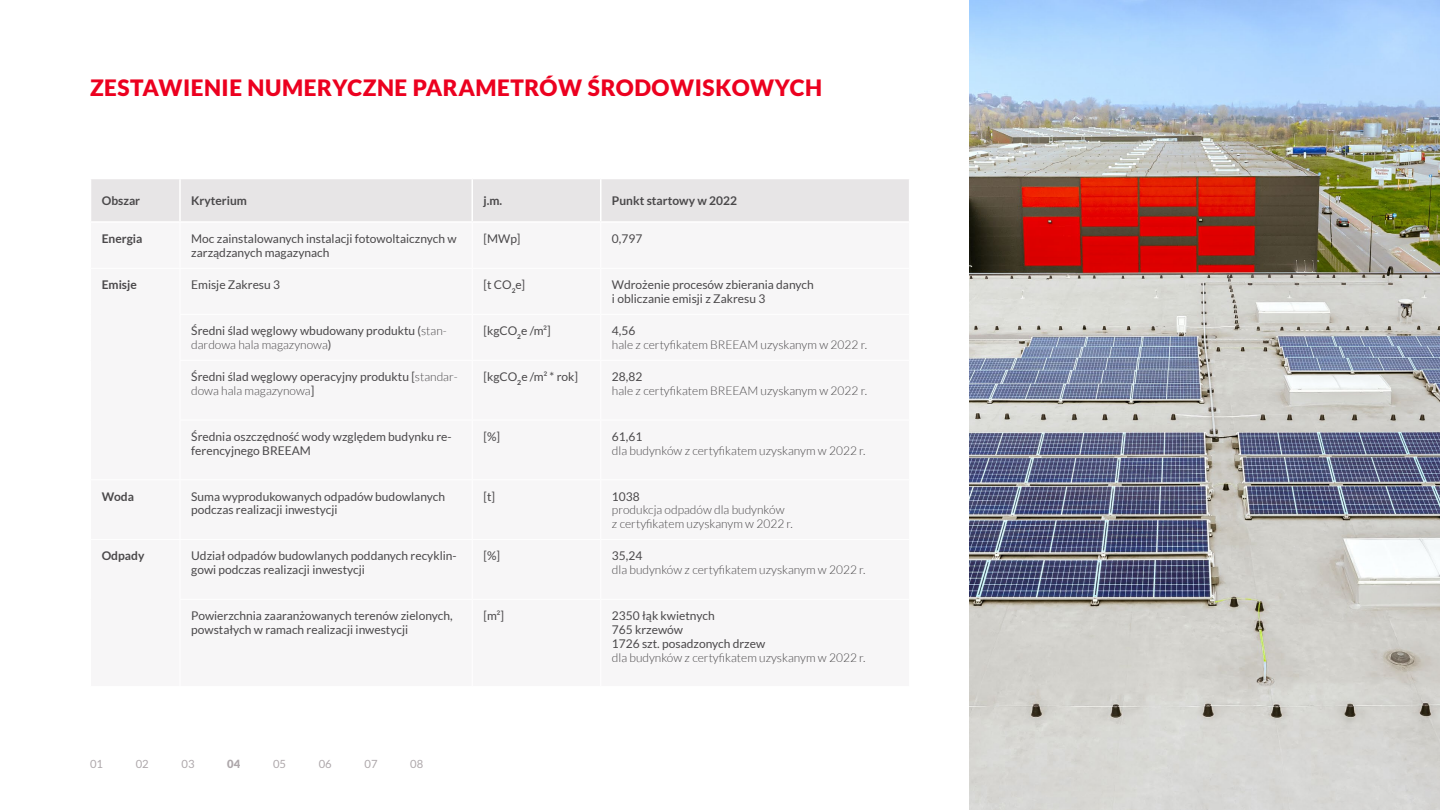
<style>
.page{position:relative;width:1440px;height:810px;background:#fff}
.page>*{position:absolute;margin:0;border:0;box-sizing:border-box;transform-origin:0 0}
.t1{font:900 22.5px "Lato";letter-spacing:.025em;color:#ec001f}
.t2{font:12px/13.8px "Lato";color:#4a484a}
.t3{font:300 12px/13.8px "Lato";color:#4a484a}
.t4{font:700 12px "Lato";color:#4a484a}
.t5{font:11.25px "Lato";color:#aea8ab}
.t6{font:900 11.25px "Lato";color:#aea8ab}
.s1{font-weight:300}
</style>
<div class="page">
<div style="left:91px;top:179px;width:818px;height:42px;background:#e7e5e6"></div>
<hr style="left:179px;top:179px;width:2px;height:42px;background:#fff">
<hr style="left:472px;top:179px;width:1px;height:42px;background:#fff">
<hr style="left:600px;top:179px;width:2px;height:42px;background:#fff">
<img style="left:970px;top:0;width:470px;height:810px">
<h1 class="t1" style="left:90px;top:75px;width:734px">ZESTAWIENIE NUMERYCZNE PARAMETRÓW ŚRODOWISKOWYCH</h1>
<p class="t4" style="left:102px;top:194px;width:40px">Obszar</p>
<p class="t4" style="left:191px;top:194px;width:57px">Kryterium</p>
<p class="t4" style="left:483px;top:194px;width:20px">j.m.</p>
<p class="t4" style="left:612px;top:194px;width:127px">Punkt startowy w 2022</p>
<p class="t4" style="left:102px;top:232px;width:42px">Energia</p>
<p class="t2" style="left:191px;top:232px;width:267px">Moc zainstalowanych instalacji fotowoltaicznych w zarządzanych magazynach</p>
<p class="t2" style="left:483px;top:232px;width:38px">[MWp]</p>
<p class="t2" style="left:612px;top:232px;width:32px">0,797</p>
<p class="t4" style="left:102px;top:278px;width:37px">Emisje</p>
<p class="t2" style="left:191px;top:278px;width:90px">Emisje Zakresu 3</p>
<p class="t2" style="left:483px;top:278px;width:43px">[t CO<sub>2</sub>e]</p>
<p class="t2" style="left:612px;top:278px;width:203px">Wdrożenie procesów zbierania danych i obliczanie emisji z Zakresu 3</p>
<p class="t2" style="left:191px;top:324px;width:257px">Średni ślad węglowy wbudowany produktu (<span class="s1">stan&shy;dardowa hala magazynowa</span>)</p>
<p class="t2" style="left:483px;top:324px;width:69px">[kgCO<sub>2</sub>e /m2]</p>
<p class="t2" style="left:612px;top:324px;width:25px">4,56</p>
<p class="t3" style="left:612px;top:338px;width:257px">hale z certyfikatem BREEAM uzyskanym w 2022 r.</p>
<p class="t2" style="left:191px;top:370px;width:268px">Średni ślad węglowy operacyjny produktu [<span class="s1">standar&shy;dowa hala magazynowa</span>]</p>
<p class="t2" style="left:483px;top:370px;width:96px">[kgCO<sub>2</sub>e /m2 * rok]</p>
<p class="t2" style="left:612px;top:370px;width:32px">28,82</p>
<p class="t3" style="left:612px;top:384px;width:257px">hale z certyfikatem BREEAM uzyskanym w 2022 r.</p>
<p class="t2" style="left:191px;top:430px;width:262px">Średnia oszczędność wody względem budynku re&shy;ferencyjnego BREEAM</p>
<p class="t2" style="left:483px;top:430px;width:18px">[%]</p>
<p class="t2" style="left:612px;top:430px;width:32px">61,61</p>
<p class="t3" style="left:612px;top:444px;width:255px">dla budynków z certyfikatem uzyskanym w 2022 r.</p>
<p class="t4" style="left:102px;top:489px;width:34px">Woda</p>
<p class="t2" style="left:191px;top:489px;width:255px">Suma wyprodukowanych odpadów budowlanych podczas realizacji inwestycji</p>
<p class="t2" style="left:483px;top:489px;width:13px">[t]</p>
<p class="t2" style="left:612px;top:489px;width:29px">1038</p>
<p class="t3" style="left:612px;top:503px;width:183px">produkcja odpadów dla budynków<br>z certyfikatem uzyskanym w 2022 r.</p>
<p class="t4" style="left:102px;top:549px;width:44px">Odpady</p>
<p class="t2" style="left:191px;top:549px;width:267px">Udział odpadów budowlanych poddanych recyklin&shy;gowi podczas realizacji inwestycji</p>
<p class="t2" style="left:483px;top:549px;width:18px">[%]</p>
<p class="t2" style="left:612px;top:549px;width:32px">35,24</p>
<p class="t3" style="left:612px;top:563px;width:255px">dla budynków z certyfikatem uzyskanym w 2022 r.</p>
<p class="t2" style="left:191px;top:609px;width:263px">Powierzchnia zaaranżowanych terenów zielonych, powstałych w ramach realizacji inwestycji</p>
<p class="t2" style="left:483px;top:609px;width:22px">[m2]</p>
<p class="t2" style="left:612px;top:609px;width:155px">2350 łąk kwietnych<br>765 krzewów<br>1726 szt. posadzonych drzew</p>
<p class="t3" style="left:612px;top:650px;width:255px">dla budynków z certyfikatem uzyskanym w 2022 r.</p>
<p class="t5" style="left:90px;top:758px;width:15px">01</p>
<p class="t5" style="left:136px;top:758px;width:15px">02</p>
<p class="t5" style="left:182px;top:758px;width:15px">03</p>
<p class="t6" style="left:227px;top:757px;width:15px">04</p>
<p class="t5" style="left:273px;top:758px;width:15px">05</p>
<p class="t5" style="left:319px;top:758px;width:15px">06</p>
<p class="t5" style="left:364px;top:758px;width:15px">07</p>
<p class="t5" style="left:410px;top:758px;width:15px">08</p>
</div>
